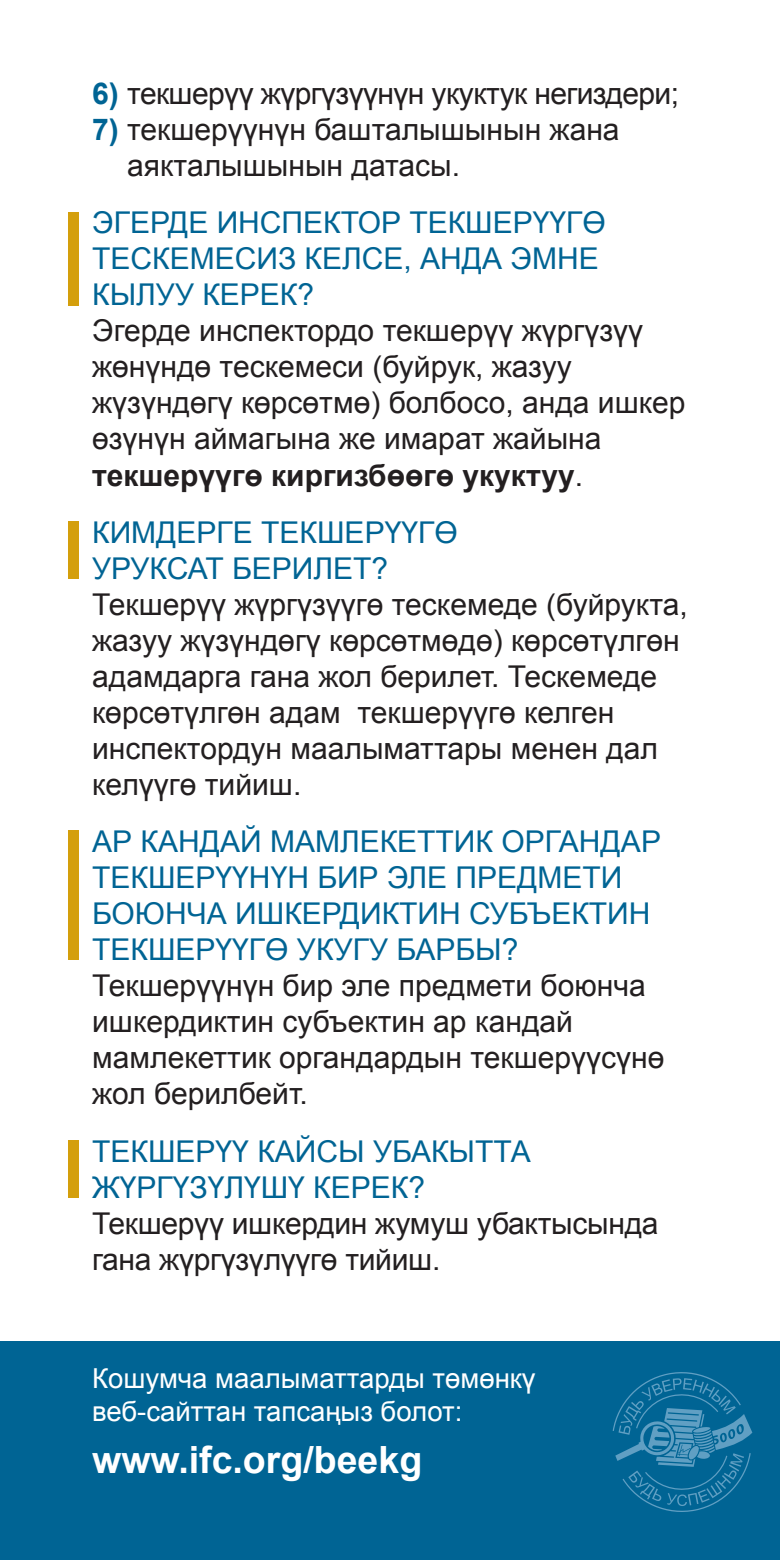
<style>
.page{position:relative;width:780px;height:1560px;background:#fff}
.page>*{position:absolute;margin:0;border:0;box-sizing:border-box;transform-origin:0 0}
.t1{font:700 37.5px "Arial";color:#fff}
.t2{font:30px/36px "Arial";color:#231f20}
.t3{font:30px/36px "Arial";color:#006494}
.t4{font:30px "Arial";letter-spacing:-.02em;color:#231f20}
.t5{font:27.5px/33px "Arial";color:#fff}
.s1{font-weight:700;color:#006494}
.s2{font-weight:700}
</style>
<div class="page">
<div style="left:68px;top:212px;width:10px;height:93px;background:#d49f0c"></div>
<div style="left:68px;top:521px;width:10px;height:57px;background:#d49f0c"></div>
<div style="left:68px;top:1140px;width:10px;height:57px;background:#d49f0c"></div>
<div style="left:68px;top:830px;width:10px;height:130px;background:#d49f0c"></div>
<div style="left:0;top:1341px;width:780px;height:218px;background:#006494"></div>
<svg style="left:612px;top:1372px;width:140px;height:140px"></svg>
<p class="t4" style="left:92px;top:74px;width:588px"><span class="s1">6)</span> текшерүү жүргүзүүнүн укуктук негиздери;</p>
<p class="t2" style="left:127px;top:112px;width:494px;text-indent:-35px"><span class="s1">7)</span> текшерүүнүн башталышынын жана аякталышынын датасы.</p>
<p class="t3" style="left:92px;top:205px;width:515px">ЭГЕРДЕ ИНСПЕКТОР ТЕКШЕРҮҮГӨ<br>ТЕСКЕМЕСИЗ КЕЛСЕ, АНДА ЭМНЕ<br>КЫЛУУ КЕРЕК?</p>
<p class="t2" style="left:92px;top:313px;width:595px">Эгерде инспектордо текшерүү жүргүзүү жөнүндө тескемеси (буйрук, жазуу жүзүндөгү көрсөтмө) болбосо, анда ишкер өзүнүн аймагына же имарат жайына <span class="s2">текшерүүгө киргизбөөгө укуктуу</span>.</p>
<p class="t3" style="left:92px;top:514px;width:367px">КИМДЕРГЕ ТЕКШЕРҮҮГӨ<br>УРУКСАТ БЕРИЛЕТ?</p>
<p class="t2" style="left:92px;top:586px;width:597px">Текшерүү жүргүзүүгө тескемеде (буйрукта, жазуу жүзүндөгү көрсөтмөдө) көрсөтүлгөн адамдарга гана жол берилет. Тескемеде көрсөтүлгөн адам текшерүүгө келген инспектордун маалыматтары менен дал келүүгө тийиш.</p>
<p class="t3" style="left:92px;top:824px;width:570px">АР КАНДАЙ МАМЛЕКЕТТИК ОРГАНДАР<br>ТЕКШЕРҮҮНҮН БИР ЭЛЕ ПРЕДМЕТИ<br>БОЮНЧА ИШКЕРДИКТИН СУБЪЕКТИН<br>ТЕКШЕРҮҮГӨ УКУГУ БАРБЫ?</p>
<p class="t2" style="left:92px;top:968px;width:573px">Текшерүүнүн бир эле предмети боюнча ишкердиктин субъектин ар кандай мамлекеттик органдардын текшерүүсүнө жол берилбейт.</p>
<p class="t3" style="left:92px;top:1133px;width:440px">ТЕКШЕРҮҮ КАЙСЫ УБАКЫТТА<br>ЖҮРГҮЗҮЛҮШҮ КЕРЕК?</p>
<p class="t2" style="left:92px;top:1205px;width:568px">Текшерүү ишкердин жумуш убактысында гана жүргүзүлүүгө тийиш.</p>
<p class="t5" style="left:92px;top:1361px;width:445px">Кошумча маалыматтарды төмөнкү веб-сайттан тапсаңыз болот:</p>
<p class="t1" style="left:92px;top:1434px;width:331px">www.ifc.org/beekg</p>
</div>
